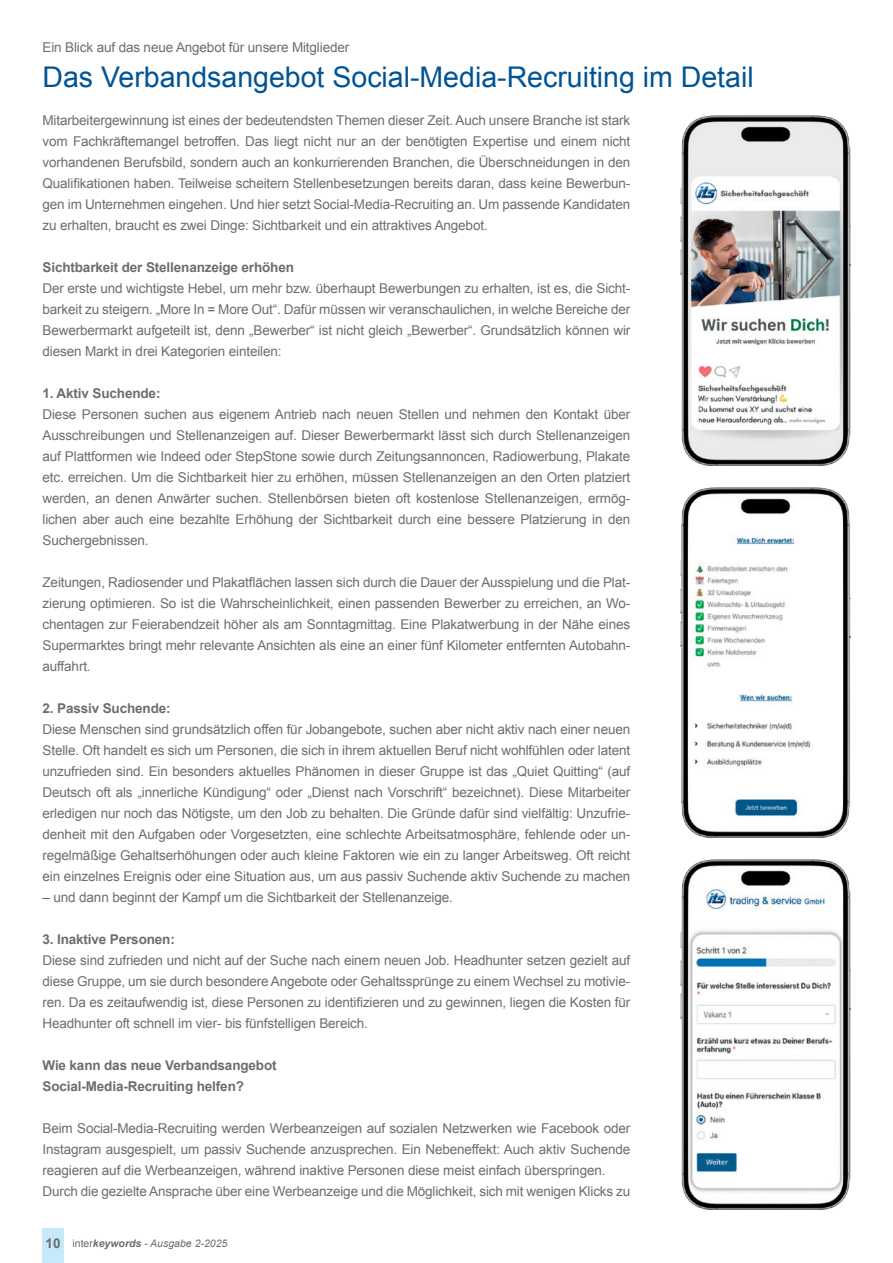
<style>
.page{position:relative;width:893px;height:1263px;background:#fff}
.page>*{position:absolute;margin:0;border:0;box-sizing:border-box;transform-origin:0 0}
.t1{font:28.5px "Arial";color:#005495}
.t2{font:13.5px/21px "Arial";letter-spacing:-.01em;color:#6c6d70;text-align:justify}
.t3{font:700 13.5px "Arial";letter-spacing:-.01em;color:#6c6d70}
.t4{font:italic 10.5px "Arial";color:#6c6d70}
.s1{font-weight:700;font-style:normal;font-size:13.5px}
.s2{font-style:normal}
.s3{font-weight:700}
</style>
<div class="page">
<div style="left:43px;top:1228px;width:21px;height:35px;background:#c6eafa"></div>
<img style="left:680px;top:115px;width:170px;height:351px">
<img style="left:680px;top:487px;width:170px;height:351px">
<img style="left:680px;top:859px;width:170px;height:351px">
<p class="t2" style="left:43px;top:37px;width:308px">Ein Blick auf das neue Angebot für unsere Mitglieder</p>
<p class="t1" style="left:43px;top:58px;width:713px">Das Verbandsangebot Social-Media-Recruiting im Detail</p>
<p class="t2" style="left:43px;top:110px;width:589px">Mitarbeitergewinnung ist eines der bedeutendsten Themen dieser Zeit. Auch unsere Branche ist stark vom Fachkräftemangel betroffen. Das liegt nicht nur an der benötigten Expertise und einem nicht vorhandenen Berufsbild, sondern auch an konkurrierenden Branchen, die Überschneidungen in den Qualifikationen haben. Teilweise scheitern Stellenbesetzungen bereits daran, dass keine Bewerbun&shy;gen im Unternehmen eingehen. Und hier setzt Social-Media-Recruiting an. Um passende Kandidaten zu erhalten, braucht es zwei Dinge: Sichtbarkeit und ein attraktives Angebot.</p>
<p class="t3" style="left:43px;top:258px;width:253px">Sichtbarkeit der Stellenanzeige erhöhen</p>
<p class="t2" style="left:43px;top:278px;width:589px">Der erste und wichtigste Hebel, um mehr bzw. überhaupt Bewerbungen zu erhalten, ist es, die Sicht&shy;barkeit zu steigern. „More In = More Out“. Dafür müssen wir veranschaulichen, in welche Bereiche der Bewerbermarkt aufgeteilt ist, denn „Bewerber“ ist nicht gleich „Bewerber“. Grundsätzlich können wir diesen Markt in drei Kategorien einteilen:</p>
<p class="t3" style="left:43px;top:384px;width:119px">1. Aktiv Suchende:</p>
<p class="t2" style="left:43px;top:404px;width:589px">Diese Personen suchen aus eigenem Antrieb nach neuen Stellen und nehmen den Kontakt über Ausschreibungen und Stellenanzeigen auf. Dieser Bewerbermarkt lässt sich durch Stellenanzeigen auf Plattformen wie Indeed oder StepStone sowie durch Zeitungsannoncen, Radiowerbung, Plakate etc. erreichen. Um die Sichtbarkeit hier zu erhöhen, müssen Stellenanzeigen an den Orten platziert werden, an denen Anwärter suchen. Stellenbörsen bieten oft kostenlose Stellenanzeigen, ermög&shy;lichen aber auch eine bezahlte Erhöhung der Sichtbarkeit durch eine bessere Platzierung in den Suchergebnissen.</p>
<p class="t2" style="left:43px;top:572px;width:589px">Zeitungen, Radiosender und Plakatflächen lassen sich durch die Dauer der Ausspielung und die Plat&shy;zierung optimieren. So ist die Wahrscheinlichkeit, einen passenden Bewerber zu erreichen, an Wo&shy;chentagen zur Feierabendzeit höher als am Sonntagmittag. Eine Plakatwerbung in der Nähe eines Supermarktes bringt mehr relevante Ansichten als eine an einer fünf Kilometer entfernten Autobahn&shy;auffahrt.</p>
<p class="t3" style="left:43px;top:699px;width:130px">2. Passiv Suchende:</p>
<p class="t2" style="left:43px;top:719px;width:589px">Diese Menschen sind grundsätzlich offen für Jobangebote, suchen aber nicht aktiv nach einer neuen Stelle. Oft handelt es sich um Personen, die sich in ihrem aktuellen Beruf nicht wohlfühlen oder latent unzufrieden sind. Ein besonders aktuelles Phänomen in dieser Gruppe ist das „Quiet Quitting“ (auf Deutsch oft als „innerliche Kündigung“ oder „Dienst nach Vorschrift“ bezeichnet). Diese Mitarbeiter erledigen nur noch das Nötigste, um den Job zu behalten. Die Gründe dafür sind vielfältig: Unzufrie&shy;denheit mit den Aufgaben oder Vorgesetzten, eine schlechte Arbeitsatmosphäre, fehlende oder un&shy;regelmäßige Gehaltserhöhungen oder auch kleine Faktoren wie ein zu langer Arbeitsweg. Oft reicht ein einzelnes Ereignis oder eine Situation aus, um aus passiv Suchende aktiv Suchende zu machen</p>
<p class="t2" style="left:43px;top:887px;width:412px">– und dann beginnt der Kampf um die Sichtbarkeit der Stellenanzeige.</p>
<p class="t3" style="left:43px;top:930px;width:134px">3. Inaktive Personen:</p>
<p class="t2" style="left:43px;top:950px;width:589px">Diese sind zufrieden und nicht auf der Suche nach einem neuen Job. Headhunter setzen gezielt auf diese Gruppe, um sie durch besondere Angebote oder Gehaltssprünge zu einem Wechsel zu motivie&shy;ren. Da es zeitaufwendig ist, diese Personen zu identifizieren und zu gewinnen, liegen die Kosten für Headhunter oft schnell im vier- bis fünfstelligen Bereich.</p>
<p class="t3" style="left:43px;top:1056px;width:236px">Wie kann das neue Verbandsangebot</p>
<p class="t3" style="left:43px;top:1077px;width:203px">Social-Media-Recruiting helfen?</p>
<p class="t2" style="left:43px;top:1118px;width:589px">Beim Social-Media-Recruiting werden Werbeanzeigen auf sozialen Netzwerken wie Facebook oder Instagram ausgespielt, um passiv Suchende anzusprechen. Ein Nebeneffekt: Auch aktiv Suchende reagieren auf die Werbeanzeigen, während inaktive Personen diese meist einfach überspringen.</p>
<p class="t2" style="left:43px;top:1181px;width:589px">Durch die gezielte Ansprache über eine Werbeanzeige und die Möglichkeit, sich mit wenigen Klicks zu</p>
<p class="t4" style="left:46px;top:1236px;width:183px"><span class="s1">10</span> <span class="s2">inter</span><span class="s3">keywords</span> - Ausgabe 2-2025</p>
</div>
